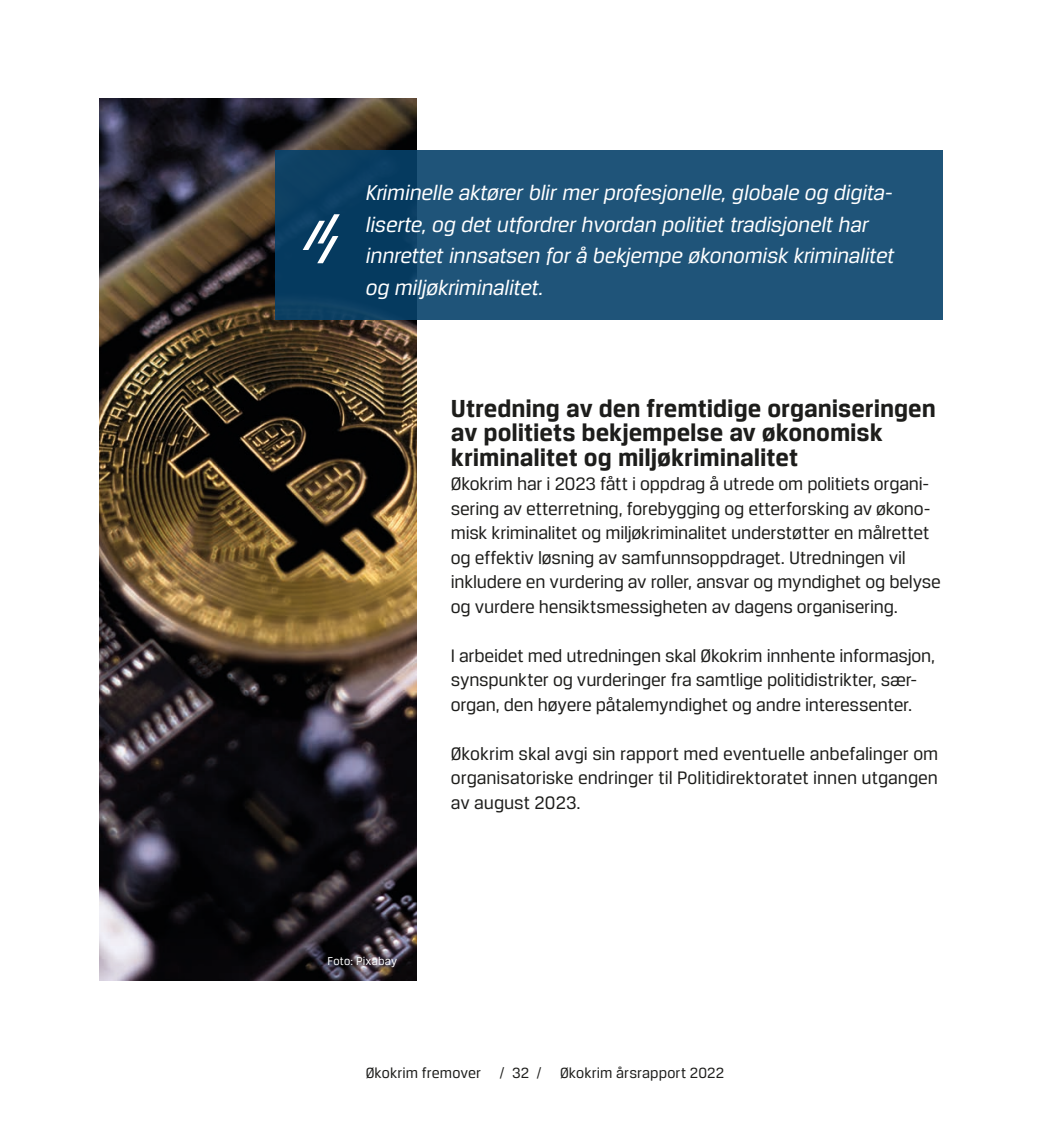
<style>
.page{position:relative;width:1042px;height:1141px;background:#fff}
.page>*{position:absolute;margin:0;border:0;box-sizing:border-box;transform-origin:0 0}
.Overskrift_2{font:700 26.25px/24.5px "Breuer Text";color:#1d1d1b}
.Sitat{font:italic 22.75px/31.5px "Breuer Text";letter-spacing:-.005em;color:#fff}
.t1{font:19.25px/24.5px "Breuer Text";letter-spacing:-.01em;color:#1d1d1b}
.t2{font:15.75px "Breuer Text";letter-spacing:.01em;color:#1d1d1b}
.Grafetekst{font:12.25px "Breuer Text";letter-spacing:.015em;color:#fff}
</style>
<div class="page">
<img style="left:100px;top:98px;width:316px;height:882px">
<div style="left:275px;top:150px;width:668px;height:170px;background:linear-gradient(to right,#0f4368,#255b80)"></div>
<svg style="left:303px;top:214px;width:37px;height:49px"></svg>
<p class="Sitat" style="left:366px;top:177px;width:530px">Kriminelle aktører blir mer profesjonelle, globale og digita&shy;liserte, og det utfordrer hvordan politiet tradisjonelt har innrettet innsatsen for å bekjempe økonomisk kriminalitet og miljøkriminalitet.</p>
<p class="Overskrift_2" style="left:451px;top:395px;width:486px">Utredning av den fremtidige organiseringen av politiets bekjempelse av økonomisk kriminalitet og miljøkriminalitet</p>
<p class="t1" style="left:451px;top:471px;width:492px">Økokrim har i 2023 fått i oppdrag å utrede om politiets organi&shy;sering av etterretning, forebygging og etterforsking av økono&shy;misk kriminalitet og miljøkriminalitet understøtter en målrettet og effektiv løsning av samfunnsoppdraget. Utredningen vil inkludere en vurdering av roller, ansvar og myndighet og belyse og vurdere hensiktsmessigheten av dagens organisering.</p>
<p class="t1" style="left:451px;top:643px;width:486px">I arbeidet med utredningen skal Økokrim innhente informasjon, synspunkter og vurderinger fra samtlige politidistrikter, sær&shy;organ, den høyere påtalemyndighet og andre interessenter.</p>
<p class="t1" style="left:451px;top:741px;width:489px;text-align:justify">Økokrim skal avgi sin rapport med eventuelle anbefalinger om organisatoriske endringer til Politidirektoratet innen utgangen av august 2023.</p>
<p class="Grafetekst" style="left:327px;top:954px;width:71px">Foto: Pixabay</p>
<p class="t2" style="left:366px;top:1064px;width:360px">Økokrim fremover / 32 / Økokrim årsrapport 2022</p>
</div>
